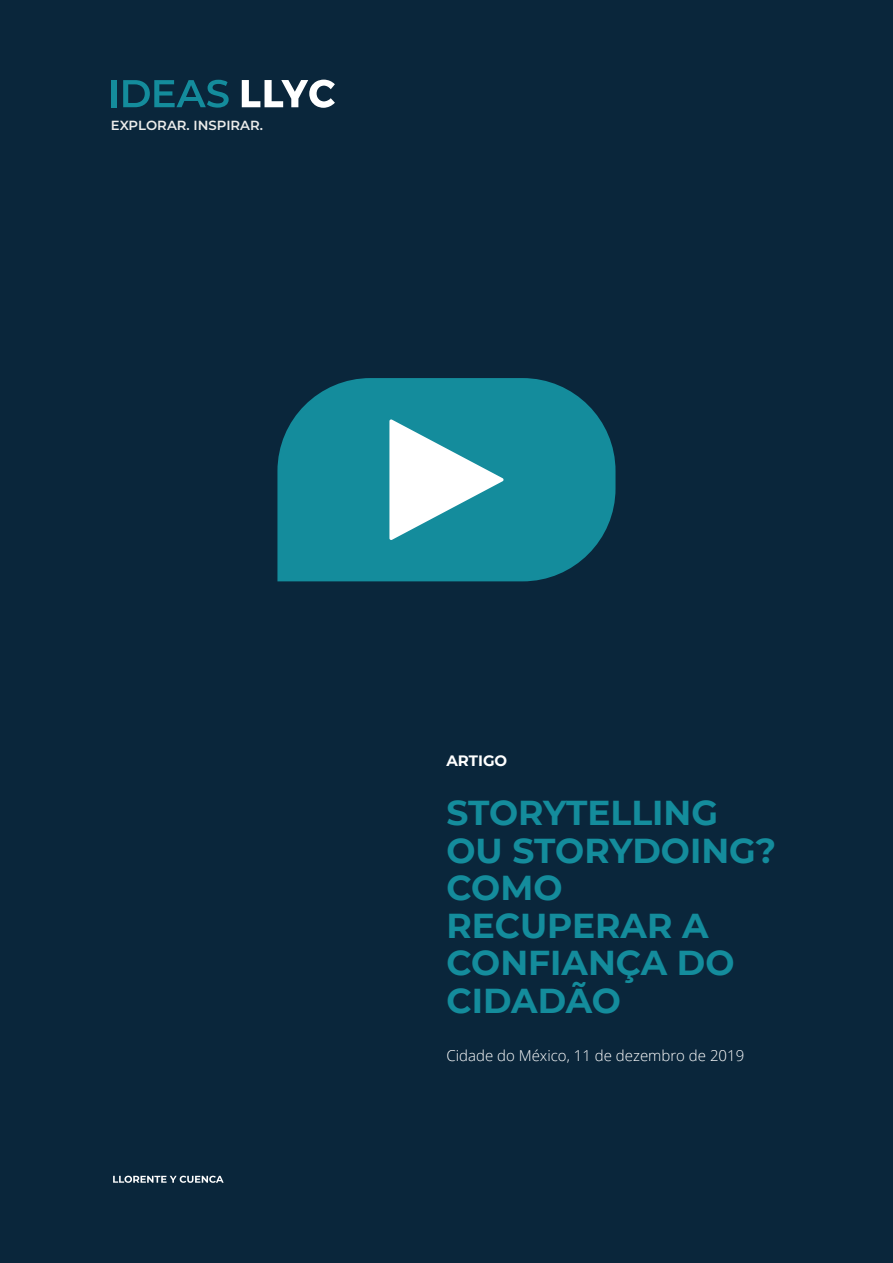
<style>
.page{position:relative;width:893px;height:1263px;background:#0a263b}
.page>*{position:absolute;margin:0;border:0;box-sizing:border-box;transform-origin:0 0}
.t1{font:700 34.5px/37.5px "Montserrat";color:#148c9c}
.t2{font:300 15px "Open Sans";color:#fff}
.t3{font:700 15px "Montserrat";color:#fff}
.t4{font:600 13.2px "Montserrat";color:#ececeb}
</style>
<div class="page">
<svg style="left:113px;top:1176px;width:111px;height:7px"></svg>
<div style="left:111px;top:80px;width:5px;height:27px;background:#148c9c"></div>
<svg style="left:112px;top:66px;width:117px;height:42px"></svg>
<svg style="left:242px;top:80px;width:93px;height:28px"></svg>
<svg style="left:277px;top:378px;width:338px;height:203px;fill:#148c9c"></svg>
<svg style="left:389px;top:419px;width:115px;height:121px"></svg>
<p class="t4" style="left:111px;top:116px;width:154px">EXPLORAR. INSPIRAR.</p>
<p class="t3" style="left:446px;top:750px;width:62px">ARTIGO</p>
<p class="t1" style="left:446px;top:792px;width:331px">STORYTELLING<br>OU STORYDOING?<br>COMO<br>RECUPERAR A<br>CONFIANÇA DO<br>CIDADÃO</p>
<p class="t2" style="left:446px;top:1045px;width:299px">Cidade do México, 11 de dezembro de 2019</p>
</div>
